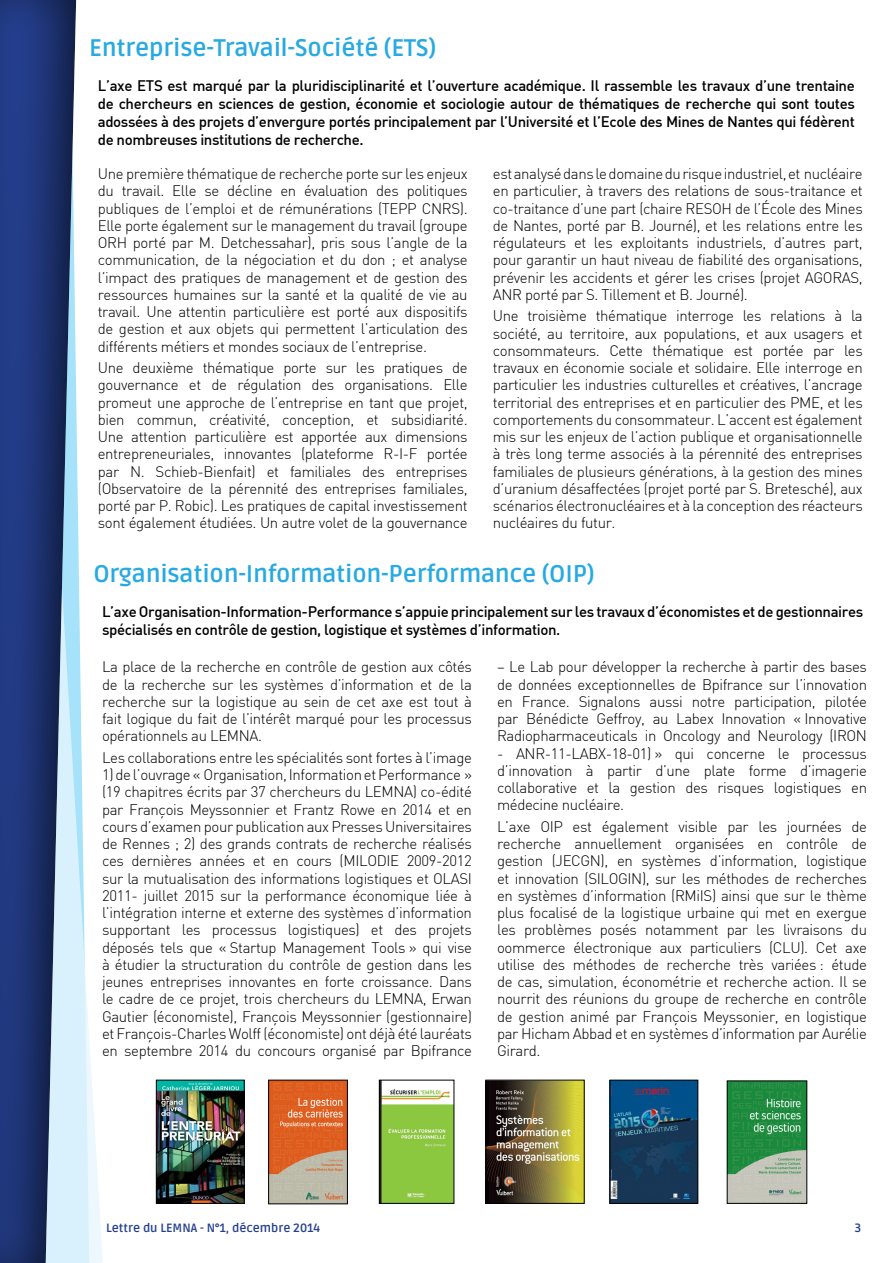
<style>
.page{position:relative;width:893px;height:1263px;background:#fff}
.page>*{position:absolute;margin:0;border:0;box-sizing:border-box;transform-origin:0 0}
.t1{font:700 24px "Ruda";letter-spacing:-.01em;color:#27aae1}
.t2{font:300 15px/17.2px "DIN";letter-spacing:-.025em;color:#000;text-align:justify}
.t3{font:500 15px/18px "DIN";letter-spacing:-.025em;color:#000}
.t4{font:700 12px "Ruda";color:#25408f}
</style>
<div class="page">
<svg style="left:79px;top:590px;width:24px;height:673px"></svg>
<div style="left:0;top:0;width:79px;height:1263px;background:#000;opacity:.75"></div>
<img style="left:158px;top:1082px;width:85px;height:120px">
<div style="left:156px;top:1080px;width:89px;height:124px;border:1px solid #000"></div>
<img style="left:270px;top:1082px;width:76px;height:120px">
<div style="left:268px;top:1080px;width:80px;height:124px;border:1px solid #000"></div>
<img style="left:381px;top:1082px;width:71px;height:120px">
<div style="left:379px;top:1080px;width:75px;height:124px;border:1px solid #000"></div>
<img style="left:488px;top:1082px;width:94px;height:120px">
<div style="left:486px;top:1080px;width:98px;height:124px;border:1px solid #000"></div>
<img style="left:612px;top:1082px;width:84px;height:120px">
<div style="left:610px;top:1080px;width:88px;height:124px;border:1px solid #000"></div>
<img style="left:729px;top:1082px;width:76px;height:120px">
<div style="left:727px;top:1080px;width:80px;height:124px;border:1px solid #000"></div>
<h1 class="t1" style="left:89px;top:34px;width:349px">E ntreprise-Travail-Société (ETS)</h1>
<p class="t3" style="left:98px;top:76px;width:759px;text-align:justify">L’axe ETS est marqué par la pluridisciplinarité et l’ouverture académique. Il rassemble les travaux d’une trentaine de chercheurs en sciences de gestion, économie et sociologie autour de thématiques de recherche qui sont toutes adossées à des projets d’envergure portés principalement par l’Université et l’Ecole des M ines de Nantes qui fédèrent de nombreuses institutions de recherche.</p>
<p class="t2" style="left:98px;top:165px;width:371px">Une première thématique de recherche porte sur les enjeux du travail. Elle se décline en évaluation des politiques publiques de l’emploi et de rémunérations (TEPP CNRS).<br>Elle porte également sur le management du travail (groupe ORH porté par M. Detchessahar), pris sous l’angle de la communication, de la négociation et du don ; et analyse l’impact des pratiques de management et de gestion des ressources humaines sur la santé et la qualité de vie au travail. Une attentin particulière est porté aux dispositifs de gestion et aux objets qui permettent l’articulation des différents métiers et mondes sociaux de l’entreprise.</p>
<p class="t2" style="left:98px;top:359px;width:371px">Une deuxième thématique porte sur les pratiques de gouvernance et de régulation des organisations. Elle promeut une approche de l’entreprise en tant que projet, bien commun, créativité, conception, et subsidiarité.<br>Une attention particulière est apportée aux dimensions entrepreneuriales, innovantes (plateforme R-I-F portée par N. Schieb-Bienfait) et familiales des entreprises (Observatoire de la pérennité des entreprises familiales, porté par P. Robic). Les pratiques de capital investissement sont également étudiées. Un autre volet de la gouvernance</p>
<p class="t2" style="left:493px;top:165px;width:371px">est analysé dans le domaine du risque industriel, et nucléaire en particulier, à travers des relations de sous-traitance et co-traitance d’une part (chaire RESOH de l’École des Mines de Nantes, porté par B. Journé), et les relations entre les régulateurs et les exploitants industriels, d’autres part, pour garantir un haut niveau de fiabilité des organisations, prévenir les accidents et gérer les crises (projet AGORAS, ANR porté par S. Tillement et B. Journé).</p>
<p class="t2" style="left:493px;top:307px;width:371px">Une troisième thématique interroge les relations à la société, au territoire, aux populations, et aux usagers et consommateurs. Cette thématique est portée par les travaux en économie sociale et solidaire. Elle interroge en particulier les industries culturelles et créatives, l’ancrage territorial des entreprises et en particulier des PME, et les comportements du consommateur. L’accent est également mis sur les enjeux de l’action publique et organisationnelle à très long terme associés à la pérennité des entreprises familiales de plusieurs générations, à la gestion des mines d’uranium désaffectées (projet porté par S. Bretesché), aux scénarios électronucléaires et à la conception des réacteurs nucléaires du futur.</p>
<h1 class="t1" style="left:94px;top:561px;width:503px">Organisation-I nformation-Performance (OI P)</h1>
<p class="t3" style="left:102px;top:602px;width:763px">L’axe Organisation-Information-Performance s’appuie principalement sur les travaux d’économistes et de gestionnaires spécialisés en contrôle de gestion, logistique et systèmes d’information.</p>
<p class="t2" style="left:497px;top:658px;width:371px">– Le Lab pour développer la recherche à partir des bases de données exceptionnelles de Bpifrance sur l’innovation en France. Signalons aussi notre participation, pilotée par Bénédicte Geffroy, au Labex Innovation « Innovative Radiopharmaceuticals in Oncology and Neurology (IRON</p>
<p class="t2" style="left:497px;top:744px;width:371px">- ANR-11-LABX-18-01) » qui concerne le processus d’innovation à partir d’une plate forme d’imagerie collaborative et la gestion des risques logistiques en médecine nucléaire.</p>
<p class="t2" style="left:497px;top:818px;width:371px">L’axe OIP est également visible par les journées de recherche annuellement organisées en contrôle de gestion (JECGN), en systèmes d’information, logistique et innovation (SILOGIN), sur les méthodes de recherches en systèmes d’information (RMiIS) ainsi que sur le thème plus focalisé de la logistique urbaine qui met en exergue les problèmes posés notamment par les livraisons du oommerce électronique aux particuliers (CLU). Cet axe utilise des méthodes de recherche très variées : étude de cas, simulation, économétrie et recherche action. Il se nourrit des réunions du groupe de recherche en contrôle de gestion animé par François Meyssonier, en logistique par Hicham Abbad et en systèmes d’information par Aurélie Girard.</p>
<p class="t2" style="left:102px;top:658px;width:371px">La place de la recherche en contrôle de gestion aux côtés de la recherche sur les systèmes d’information et de la recherche sur la logistique au sein de cet axe est tout à fait logique du fait de l’intérêt marqué pour les processus opérationnels au LEMNA.</p>
<p class="t2" style="left:102px;top:749px;width:371px">Les collaborations entre les spécialités sont fortes à l’image</p>
<p class="t2" style="left:102px;top:766px;width:371px">1) de l’ouvrage « Organisation, Information et Performance » (19 chapitres écrits par 37 chercheurs du LEMNA) co-édité par François Meyssonnier et Frantz Rowe en 2014 et en cours d’examen pour publication aux Presses Universitaires de Rennes ; 2) des grands contrats de recherche réalisés ces dernières années et en cours (MILODIE 2009-2012 sur la mutualisation des informations logistiques et OLASI 2011- juillet 2015 sur la performance économique liée à l’intégration interne et externe des systèmes d’information supportant les processus logistiques) et des projets déposés tels que « Startup Management Tools » qui vise à étudier la structuration du contrôle de gestion dans les jeunes entreprises innovantes en forte croissance. Dans le cadre de ce projet, trois chercheurs du LEMNA, Erwan Gautier (économiste), François Meyssonnier (gestionnaire) et François-Charles Wolff (économiste) ont déjà été lauréats en septembre 2014 du concours organisé par Bpifrance</p>
<p class="t4" style="left:106px;top:1221px;width:69px">Lettre du LEMNA</p>
<p class="t4" style="left:200px;top:1221px;width:121px">- N°1, décembre 2014</p>
<p class="t4" style="left:855px;top:1221px;width:8px">3</p>
</div>
